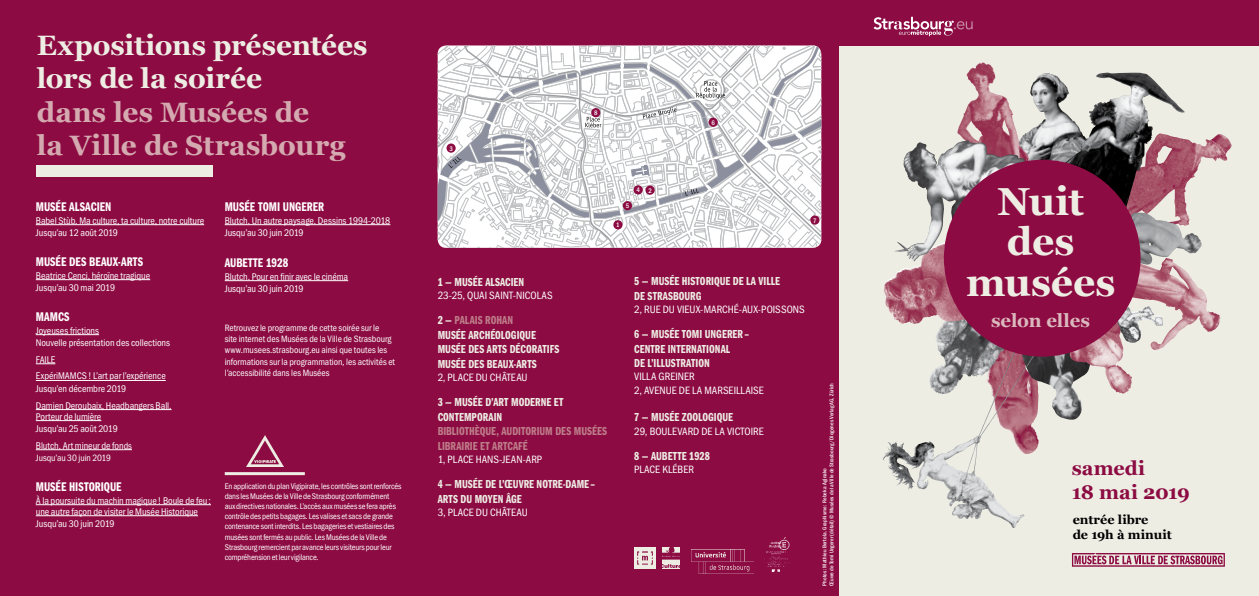
<style>
.page{position:relative;width:1259px;height:596px;background:#fff}
.page>*{position:absolute;margin:0;border:0;box-sizing:border-box;transform-origin:0 0}
.t1{font:700 39px/40.5px "Georgia";letter-spacing:-.005em;color:#eeede4;text-align:center}
.t2{font:700 28px/33.6px "Georgia";letter-spacing:-.005em;color:#eeede4}
.t3{font:700 28px/33.6px "Georgia";color:#d4aab0}
.t4{font:700 19.7px/23.6px "Georgia";letter-spacing:-.005em;color:#8c0b42}
.t5{font:700 18.6px "Georgia";letter-spacing:-.01em;color:#dbb8bd}
.t6{font:13px "Franklin Gothic Demi Cmpr";color:#fff}
.t7{font:700 12.6px/15.1px "Georgia";letter-spacing:-.005em;color:#000}
.t8{font:12px/14.4px "Franklin Gothic Demi Cmpr";color:#eeede4}
.t9{font:12px/14.4px "Franklin Gothic Demi Cmpr";color:#be7d8a}
.t10{font:condensed 11px/13.2px "Franklin Gothic Itc T";letter-spacing:.005em;color:#fff}
.t11{font:condensed 10px/12.4px "Franklin Gothic Itc T";letter-spacing:-.005em;color:#fff}
.t12{font:condensed 9.5px/11.4px "Franklin Gothic Itc T";color:#fff}
.t13{font:condensed 8.5px/10.2px "Franklin Gothic Itc T";letter-spacing:-.015em;color:#fff}
.t14{font:500 condensed 6.8px "Franklin Gothic";color:#fff}
.t15{font:500 condensed 5.7px/6.8px "Franklin Gothic";letter-spacing:.01em;color:#fff}
.s1{font-size:9.5px}
.s2{color:#be7d8a}
</style>
<div class="page">
<div style="left:0;top:0;width:850px;height:595px;background:#8c0b42"></div>
<div style="left:839px;top:36px;width:420px;height:559px;background:#eeede4"></div>
<div style="left:831px;top:0;width:428px;height:46px;background:#8c0b42"></div>
<svg style="left:873px;top:17px;width:99px;height:19px"></svg>
<svg style="left:438px;top:45px;width:383px;height:203px;background:#e1e1e3"></svg>
<svg style="left:446px;top:143px;width:10px;height:10px"></svg>
<div style="left:591px;top:108px;width:9px;height:9px;background:#8c0b42;border-radius:50%"></div>
<div style="left:645px;top:185px;width:9px;height:9px;background:#8c0b42;border-radius:50%"></div>
<div style="left:633px;top:185px;width:10px;height:9px;background:#8c0b42;border-radius:50%"></div>
<div style="left:623px;top:201px;width:9px;height:9px;background:#8c0b42;border-radius:50%"></div>
<div style="left:613px;top:220px;width:9px;height:9px;background:#8c0b42;border-radius:50%"></div>
<svg style="left:708px;top:117px;width:10px;height:10px"></svg>
<div style="left:810px;top:215px;width:9px;height:9px;background:#8c0b42;border-radius:50%"></div>
<div style="left:36px;top:165px;width:177px;height:12px;background:#eeede4"></div>
<hr style="left:36px;top:224px;width:168px;height:1px;background:#fff">
<hr style="left:36px;top:279px;width:114px;height:1px;background:#fff">
<hr style="left:36px;top:334px;width:63px;height:1px;background:#fff">
<svg style="left:36px;top:363px;width:19px;height:1px"></svg>
<hr style="left:36px;top:380px;width:130px;height:1px;background:#fff">
<hr style="left:36px;top:409px;width:136px;height:1px;background:#fff">
<hr style="left:36px;top:420px;width:65px;height:1px;background:#fff">
<hr style="left:36px;top:449px;width:88px;height:1px;background:#fff">
<hr style="left:36px;top:504px;width:175px;height:1px;background:#fff">
<hr style="left:36px;top:515px;width:162px;height:1px;background:#fff">
<hr style="left:225px;top:224px;width:165px;height:1px;background:#fff">
<hr style="left:225px;top:280px;width:123px;height:1px;background:#fff">
<img style="left:634px;top:547px;width:22px;height:21px">
<img style="left:662px;top:547px;width:17px;height:21px">
<img style="left:246px;top:435px;width:37px;height:31px">
<hr style="left:225px;top:472px;width:80px;height:3px;background:#eeede4">
<img style="left:1034px;top:73px;width:12px;height:87px">
<img style="left:973px;top:328px;width:65px;height:126px">
<img style="left:1017px;top:352px;width:65px;height:68px">
<img style="left:957px;top:62px;width:77px;height:99px">
<img style="left:936px;top:305px;width:16px;height:58px">
<img style="left:1117px;top:306px;width:11px;height:15px">
<img style="left:884px;top:261px;width:65px;height:57px">
<img style="left:1128px;top:265px;width:92px;height:85px">
<img style="left:894px;top:141px;width:133px;height:120px">
<img style="left:1185px;top:134px;width:46px;height:78px">
<img style="left:1046px;top:72px;width:139px;height:140px">
<img style="left:887px;top:363px;width:122px;height:95px">
<img style="left:1129px;top:212px;width:73px;height:53px">
<img style="left:1069px;top:321px;width:63px;height:72px">
<div style="left:944px;top:160px;width:196px;height:196px;background:#8c0b42;border-radius:50%"></div>
<svg style="left:1072px;top:553px;width:152px;height:13px"></svg>
<img style="left:763px;top:537px;width:26px;height:36px">
<img style="left:692px;top:549px;width:61px;height:23px">
<h2 class="t2" style="left:37px;top:27px;width:332px">Expositions présentées lors de la soirée</h2>
<h2 class="t3" style="left:37px;top:94px;width:310px">dans les Musées de<br>la Ville de Strasbourg</h2>
<h3 class="t6" style="left:36px;top:200px;width:77px">MUSÉE ALSACIEN</h3>
<p class="t11" style="left:36px;top:214px;width:170px">Babel Stùb. Ma culture, ta culture, notre culture<br>Jusqu’au 12 août 2019</p>
<h3 class="t6" style="left:36px;top:254px;width:109px">MUSÉE DES BEAUX-ARTS</h3>
<p class="t11" style="left:36px;top:269px;width:116px">Beatrice Cenci, héroïne tragique<br>Jusqu’au 30 mai 2019</p>
<h3 class="t6" style="left:36px;top:309px;width:35px">MAMCS</h3>
<p class="t11" style="left:36px;top:324px;width:136px">Joyeuses frictions<br>Nouvelle présentation des collections</p>
<p class="t11" style="left:36px;top:351px;width:131px;line-height:16.7px">FAILE<br>ExpériMAMCS! L’art par l’expérience</p>
<p class="t11" style="left:36px;top:380px;width:137px;line-height:16.7px">Jusqu’en décembre 2019<br>Damien Deroubaix, Headbangers Ball.</p>
<p class="t11" style="left:36px;top:409px;width:84px">Porteur de lumière<br>Jusqu’au 25 août 2019</p>
<p class="t11" style="left:36px;top:439px;width:98px">Blutch. Art mineur de fon<span class="s1">ds</span></p>
<p class="t12" style="left:36px;top:452px;width:77px">Jusqu’au 30 juin 2019</p>
<h3 class="t6" style="left:36px;top:479px;width:87px">MUSÉE HISTORIQUE</h3>
<p class="t11" style="left:36px;top:494px;width:177px;line-height:11px">À la poursuite du machin magique! Boule de feu: une autre façon de visiter le Musée Historique</p>
<p class="t11" style="left:36px;top:517px;width:80px">Jusqu’au 30 juin 2019</p>
<h3 class="t6" style="left:225px;top:200px;width:101px">MUSÉE TOMI UNGERER</h3>
<p class="t11" style="left:225px;top:214px;width:167px">Blutch. Un autre paysage. Dessins 1994-2018<br>Jusqu’au 30 juin 2019</p>
<h3 class="t6" style="left:225px;top:255px;width:65px">AUBETTE 1928</h3>
<p class="t11" style="left:225px;top:270px;width:125px">Blutch. Pour en finir avec le cinéma<br>Jusqu’au 30 juin 2019</p>
<p class="t12" style="left:225px;top:321px;width:172px">Retrouvez le programme de cette soirée sur le<br>site internet des Musées de la Ville de Strasbourg www.musees.strasbourg.eu ainsi que toutes les informations sur la programmation, les activités et l’accessibilité dans les Musées</p>
<p class="t13" style="left:225px;top:480px;width:178px">En application du plan Vigipirate, les contrôles sont renforcés dans les Musées de la Ville de Strasbourg conformément aux directives nationales. L’accès aux musées se fera après contrôle des petits bagages. Les valises et sacs de grande contenance sont interdits. Les bagageries et vestiaires des musées sont fermés au public. Les Musées de la Ville de Strasbourg remercient par avance leurs visiteurs pour leur compréhension et leur vigilance.</p>
<p class="t14" style="left:449px;top:144px;width:5px">3</p>
<p class="t14" style="left:594px;top:109px;width:5px">8</p>
<p class="t14" style="left:636px;top:186px;width:17px">4 2</p>
<p class="t14" style="left:626px;top:202px;width:5px">5</p>
<p class="t14" style="left:616px;top:221px;width:5px">1</p>
<p class="t14" style="left:711px;top:119px;width:5px">6</p>
<p class="t14" style="left:813px;top:216px;width:5px">7</p>
<p class="t8" style="left:438px;top:274px;width:88px">1 — MUSÉE ALSACIEN</p>
<p class="t10" style="left:438px;top:288px;width:117px">23-25, QUAI SAINT-NICOLAS</p>
<p class="t8" style="left:438px;top:313px;width:123px">2 — <span class="s2">PALAIS ROHAN<br></span>MUSÉE ARCHÉOLOGIQUE<br>MUSÉE DES ARTS DÉCORATIFS<br>MUSÉE DES BEAUX-ARTS</p>
<p class="t10" style="left:438px;top:370px;width:91px">2, PLACE DU CHÂTEAU</p>
<p class="t8" style="left:438px;top:395px;width:127px">3 — MUSÉE D’ART MODERNE ET<br>CONTEMPORAIN</p>
<p class="t9" style="left:438px;top:424px;width:171px">BIBLIOTHÈQUE, AUDITORIUM DES MUSÉES<br>LIBRAIRIE ET ARTCAFÉ</p>
<p class="t10" style="left:438px;top:452px;width:106px">1, PLACE HANS-JEAN-ARP</p>
<p class="t8" style="left:438px;top:477px;width:159px">4 — MUSÉE DE L’ŒUVRE NOTRE-DAME –<br>ARTS DU MOYEN ÂGE</p>
<p class="t10" style="left:438px;top:505px;width:92px">3, PLACE DU CHÂTEAU</p>
<p class="t8" style="left:634px;top:274px;width:147px">5 — MUSÉE HISTORIQUE DE LA VILLE<br>DE STRASBOURG</p>
<p class="t10" style="left:634px;top:302px;width:172px">2, RUE DU VIEUX-MARCHÉ-AUX-POISSONS</p>
<p class="t8" style="left:634px;top:327px;width:117px">6 — MUSÉE TOMI UNGERER –<br>CENTRE INTERNATIONAL<br>DE L’ILLUSTRATION</p>
<p class="t10" style="left:634px;top:370px;width:131px">VILLA GREINER<br>2, AVENUE DE LA MARSEILLAISE</p>
<p class="t8" style="left:634px;top:410px;width:100px">7 — MUSÉE ZOOLOGIQUE</p>
<p class="t10" style="left:634px;top:424px;width:131px">29, BOULEVARD DE LA VICTOIRE</p>
<p class="t8" style="left:634px;top:449px;width:77px">8 — AUBETTE 1928</p>
<p class="t10" style="left:634px;top:462px;width:61px">PLACE KLÉBER</p>
<p class="t15" style="left:821px;top:585px;width:204px;rotate:-90deg">Photos: Mathieu Bertola. Graphisme: Rebeka Aginako<br>Œuvre de Tomi Ungerer (détail) © Musées de la Ville de Strasbourg/Diogenes Verlag AG, Zürich</p>
<h1 class="t1" style="left:966px;top:179px;width:151px">Nuit des musées</h1>
<h3 class="t5" style="left:991px;top:306px;width:101px">selon elles</h3>
<h3 class="t4" style="left:1071px;top:455px;width:120px">samedi<br>18 mai 2019</h3>
<p class="t7" style="left:1072px;top:511px;width:101px">entrée libre<br>de 19h à minuit</p>
</div>
